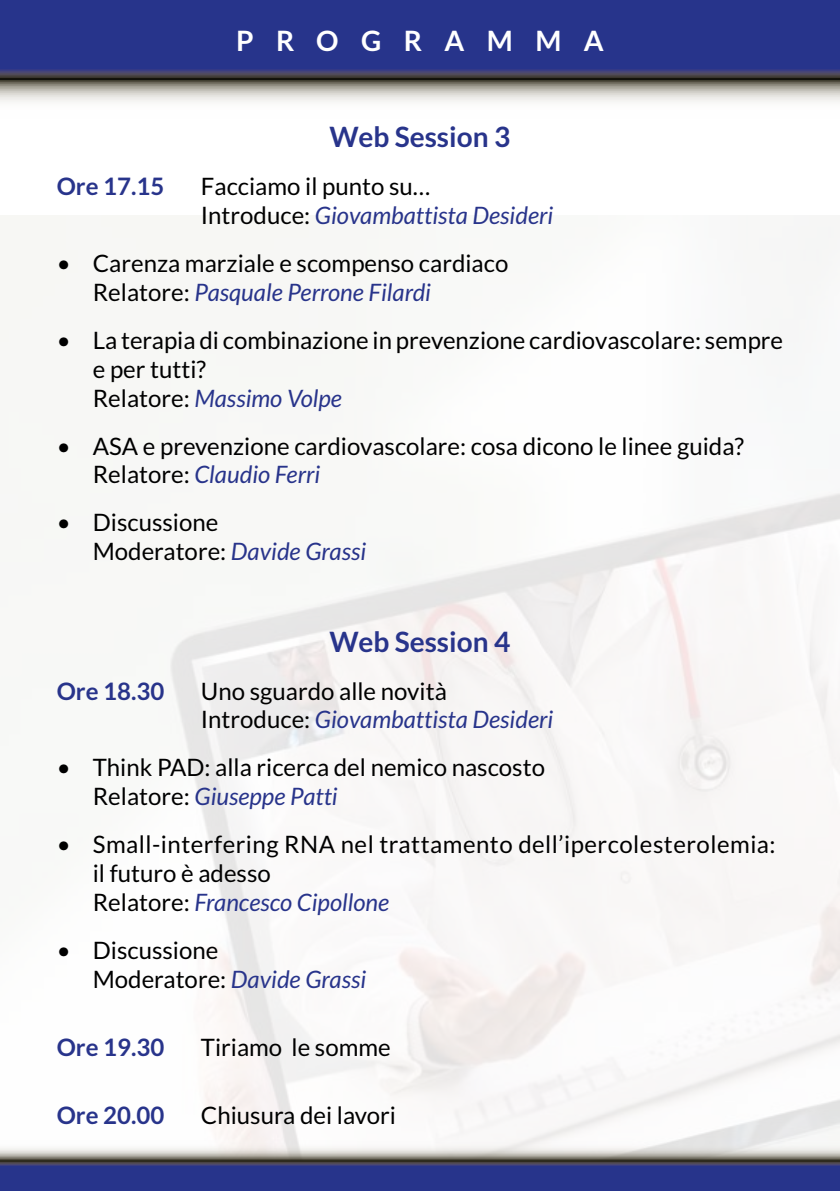
<style>
.page{position:relative;width:840px;height:1191px;background:#fff}
.page>*{position:absolute;margin:0;border:0;box-sizing:border-box;transform-origin:0 0}
.t1{font:700 28px "Lato";color:#28348b}
.t2{font:700 28px "Lato";letter-spacing:.8em;color:#fff}
.t3{font:24px/28.8px "Lato";color:#000}
.t4{font:24px/28.8px "Lato";letter-spacing:.02em;color:#000}
.t5{font:700 24px "Lato";color:#28348b}
.s1{font-style:italic;color:#28348b}
</style>
<div class="page">
<svg style="left:0;top:0;width:839px;height:102px;background:#48508c"></svg>
<svg style="left:0;top:1122px;width:839px;height:69px"></svg>
<p class="t2" style="left:236px;top:25px;width:369px">PROGRAMMA</p>
<p class="t1" style="left:329px;top:121px;width:182px">Web Session 3</p>
<p class="t5" style="left:57px;top:173px;width:109px">Ore 17.15</p>
<p class="t3" style="left:201px;top:172px;width:354px">Facciamo il punto su…<br>Introduce: <span class="s1">Giovambattista Desideri</span></p>
<p class="t3" style="left:93px;top:249px;width:417px;text-indent:-36px">• Carenza marziale e scompenso cardiaco<br>Relatore: <span class="s1">Pasquale Perrone Filardi</span></p>
<p class="t3" style="left:93px;top:326px;width:691px;text-indent:-36px">• La terapia di combinazione in prevenzione cardiovascolare: sempre e per tutti?<br>Relatore: <span class="s1">Massimo Volpe</span></p>
<p class="t3" style="left:93px;top:431px;width:652px;text-indent:-36px">• ASA e prevenzione cardiovascolare: cosa dicono le linee guida?<br>Relatore: <span class="s1">Claudio Ferri</span></p>
<p class="t3" style="left:93px;top:508px;width:275px;text-indent:-36px">• Discussione<br>Moderatore: <span class="s1">Davide Grassi</span></p>
<p class="t1" style="left:329px;top:625px;width:182px">Web Session 4</p>
<p class="t5" style="left:57px;top:677px;width:109px">Ore 18.30</p>
<p class="t3" style="left:201px;top:676px;width:354px">Uno sguardo alle novità<br>Introduce: <span class="s1">Giovambattista Desideri</span></p>
<p class="t3" style="left:93px;top:753px;width:453px;text-indent:-36px">• Think PAD: alla ricerca del nemico nascosto<br>Relatore: <span class="s1">Giuseppe Patti</span></p>
<p class="t4" style="left:93px;top:830px;width:684px;text-indent:-36px">• Small-interfering RNA nel trattamento dell’ipercolesterolemia: il futuro è adesso<br>Relatore: <span class="s1">Francesco Cipollone</span></p>
<p class="t3" style="left:93px;top:935px;width:275px;text-indent:-36px">• Discussione<br>Moderatore: <span class="s1">Davide Grassi</span></p>
<p class="t5" style="left:57px;top:1033px;width:109px">Ore 19.30</p>
<p class="t3" style="left:201px;top:1032px;width:191px">Tiriamo le somme</p>
<p class="t5" style="left:57px;top:1101px;width:109px">Ore 20.00</p>
<p class="t3" style="left:201px;top:1100px;width:196px">Chiusura dei lavori</p>
</div>
